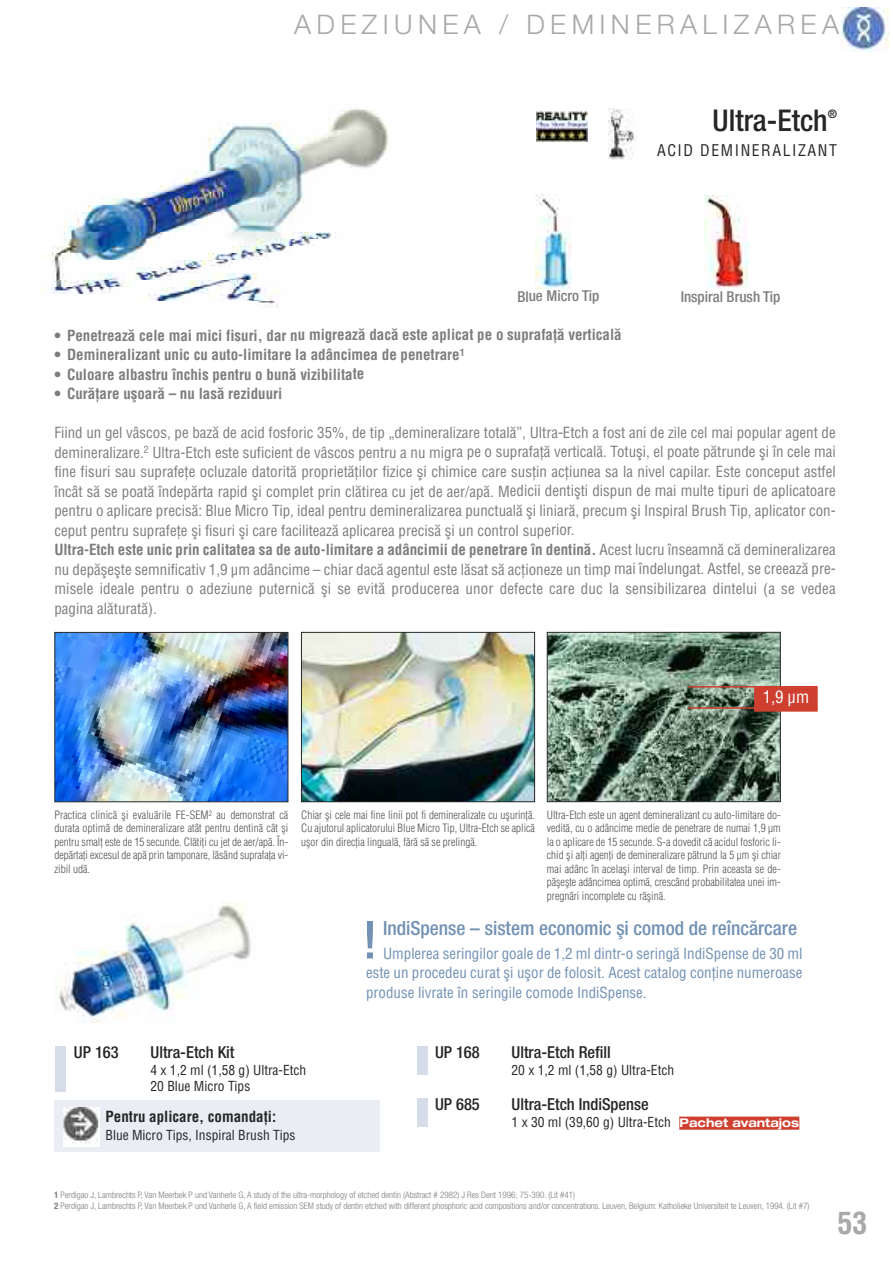
<style>
.page{position:relative;width:893px;height:1263px;background:#fff}
.page>*{position:absolute;margin:0;border:0;box-sizing:border-box;transform-origin:0 0}
.t1{font:500 condensed 52.5px "Helvetica Neue LTCE";color:#7291b4}
.t2{font:500 condensed 30px "Helvetica Neue LTCE";color:#272627}
.t3{font:700 condensed 30px "Helvetica LTCE";color:#a9a8a9}
.t4{font:300 27px "Helvetica Neue CELT";letter-spacing:.2em;color:#a9a8a9}
.t5{font:500 condensed 19.5px "Helvetica Neue LTCE";color:#7291b4}
.t6{font:500 condensed 16.8px "Helvetica LTCE";color:#fff}
.t7{font:500 condensed 16.5px "Helvetica Neue LTCE";color:#272627}
.t8{font:500 condensed 15.75px "Helvetica LTCE";letter-spacing:.1em;color:#272627}
.t9{font:500 condensed 15px/19.5px "Helvetica LTCE";color:#7d7d7d}
.t10{font:700 condensed 15px "Helvetica LTCE";color:#7d7d7d}
.t11{font:500 condensed 15px/19.5px "Helvetica LTCE";color:#7291b4;text-align:justify}
.t12{font:500 condensed 15px "Helvetica Neue LTCE";color:#7d7d7d}
.t13{font:700 condensed 15px "Helvetica LTCE";color:#272627}
.t14{font:500 condensed 13.5px/16.5px "Helvetica LTCE";color:#272627}
.t15{font:700 expanded 12px "Helvetica Neue";color:#fff;scale:.95 1}
.t16{font:500 condensed 11.7px "Helvetica Neue LTCE";color:#272627}
.t17{font:300 condensed 11.25px/13.5px "Helvetica LTCE";color:#525152;text-align:justify}
.t18{font:300 condensed 9px/10.5px "Helvetica Neue";color:#7d7d7d}
.s1{font-weight:700}
</style>
<div class="page">
<img style="left:842px;top:8px;width:47px;height:43px">
<img style="left:40px;top:109px;width:349px;height:198px">
<img style="left:56px;top:634px;width:230px;height:166px">
<div style="left:54px;top:632px;width:234px;height:170px;border:1px solid #272627"></div>
<img style="left:549px;top:634px;width:230px;height:166px">
<div style="left:547px;top:632px;width:234px;height:170px;border:1px solid #272627"></div>
<hr style="left:688px;top:686px;width:130px;height:2px;background:#cf3f2f">
<hr style="left:688px;top:707px;width:129px;height:2px;background:#cf3f2f">
<img style="left:303px;top:634px;width:230px;height:166px">
<div style="left:301px;top:632px;width:234px;height:170px;border:1px solid #272627"></div>
<div style="left:56px;top:1046px;width:10px;height:45px;background:#d5dee8"></div>
<div style="left:417px;top:1046px;width:10px;height:29px;background:#d5dee8"></div>
<div style="left:417px;top:1098px;width:10px;height:29px;background:#d5dee8"></div>
<div style="left:55px;top:1100px;width:325px;height:51px;background:#eaeef4"></div>
<img style="left:63px;top:1107px;width:37px;height:40px">
<img style="left:705px;top:195px;width:44px;height:93px">
<img style="left:536px;top:194px;width:35px;height:95px">
<div style="left:679px;top:1116px;width:120px;height:14px;background:#cf3f2f"></div>
<img style="left:54px;top:902px;width:197px;height:121px">
<img style="left:536px;top:112px;width:51px;height:30px">
<img style="left:609px;top:108px;width:26px;height:52px">
<div style="left:754px;top:687px;width:64px;height:25px;background:#cf3f2f"></div>
<h3 class="t4" style="left:294px;top:14px;width:546px">ADEZIUNEA / DEMINERALIZAREA</h3>
<h2 class="t2" style="left:713px;top:109px;width:117px">Ultra-Etch</h2>
<p class="t16" style="left:828px;top:109px;width:11px">®</p>
<p class="t8" style="left:657px;top:144px;width:181px">ACID DEMINERALIZANT</p>
<p class="t12" style="left:517px;top:291px;width:83px">Blue Micro Tip</p>
<p class="t12" style="left:681px;top:291px;width:101px">Inspiral Brush Tip</p>
<p class="t10" style="left:54px;top:329px;width:569px">• Penetrează cele mai mici fisuri, dar nu migrează dacă este aplicat pe o suprafaţă verticală</p>
<p class="t10" style="left:54px;top:349px;width:412px">• Demineralizant unic cu auto-limitare la adâncimea de penetrare<sup>1</sup></p>
<p class="t10" style="left:54px;top:368px;width:312px">• Culoare albastru închis pentru o bună vizibilitate</p>
<p class="t10" style="left:54px;top:388px;width:230px">• Curăţare uşoară – nu lasă reziduuri</p>
<p class="t9" style="left:54px;top:424px;width:783px">Fiind un gel vâscos, pe bază de acid fosforic 35%, de tip „demineralizare totală”, Ultra-Etch a fost ani de zile cel mai popular agent de demineralizare.<sup>2</sup> Ultra-Etch este suficient de vâscos pentru a nu migra pe o suprafaţă verticală. Totuşi, el poate pătrunde şi în cele mai fine fisuri sau suprafeţe ocluzale datorită proprietăţilor fizice şi chimice care susţin acţiunea sa la nivel capilar. Este conceput astfel încât să se poată îndepărta rapid şi complet prin clătirea cu jet de aer/apă. Medicii dentişti dispun de mai multe tipuri de aplicatoare pentru o aplicare precisă: Blue Micro Tip, ideal pentru demineralizarea punctuală şi liniară, precum şi Inspiral Brush Tip, aplicator con&shy;ceput pentru suprafeţe şi fisuri şi care facilitează aplicarea precisă şi un control superior.<br><span class="s1">Ultra-Etch este unic prin calitatea sa de auto-limitare a adâncimii de penetrare în dentină.</span> Acest lucru înseamnă că demineralizarea nu depăşeşte semnificativ 1,9 µm adâncime – chiar dacă agentul este lăsat să acţioneze un timp mai îndelungat. Astfel, se creează pre&shy;misele ideale pentru o adeziune puternică şi se evită producerea unor defecte care duc la sensibilizarea dintelui (a se vedea pagina alăturată).</p>
<p class="t6" style="left:763px;top:690px;width:48px">1,9 µm</p>
<p class="t17" style="left:54px;top:809px;width:235px">Practica clinică şi evaluările FE-SEM<sup>2</sup> au demonstrat că durata optimă de demineralizare atât pentru dentină cât şi pentru smalţ este de 15 secunde. Clătiţi cu jet de aer/apă. În&shy;depărtaţi excesul de apă prin tamponare, lăsând suprafaţa vi&shy;zibil udă.</p>
<p class="t17" style="left:301px;top:809px;width:235px">Chiar şi cele mai fine linii pot fi demineralizate cu uşurinţă.<br>Cu ajutorul aplicatorului Blue Micro Tip, Ultra-Etch se aplică uşor din direcţia linguală, fără să se prelingă.</p>
<p class="t17" style="left:547px;top:809px;width:235px">Ultra-Etch este un agent demineralizant cu auto-limitare do&shy;vedită, cu o adâncime medie de penetrare de numai 1,9 µm la o aplicare de 15 secunde. S-a dovedit că acidul fosforic li&shy;chid şi alţi agenţi de demineralizare pătrund la 5 µm şi chiar mai adânc în acelaşi interval de timp. Prin aceasta se de&shy;păşeşte adâncimea optimă, crescând probabilitatea unei im&shy;pregnări incomplete cu răşină.</p>
<h3 class="t5" style="left:383px;top:921px;width:415px">IndiSpense – sistem economic şi comod de reîncărcare</h3>
<p class="t11" style="left:366px;top:945px;width:438px;text-indent:17px">Umplerea seringilor goale de 1,2 ml dintr-o seringă IndiSpense de 30 ml este un procedeu curat şi uşor de folosit. Acest catalog conţine numeroase produse livrate în seringile comode IndiSpense.</p>
<h1 class="t1" style="left:363px;top:921px;width:16px">!</h1>
<p class="t7" style="left:74px;top:1046px;width:46px">UP 163</p>
<p class="t7" style="left:150px;top:1046px;width:86px">Ultra-Etch Kit</p>
<p class="t14" style="left:150px;top:1062px;width:157px">4 x 1,2 ml (1,58 g) Ultra-Etch<br>20 Blue Micro Tips</p>
<p class="t13" style="left:106px;top:1110px;width:172px">Pentru aplicare, comandaţi:</p>
<p class="t14" style="left:106px;top:1127px;width:191px">Blue Micro Tips, Inspiral Brush Tips</p>
<p class="t7" style="left:435px;top:1046px;width:46px">UP 168</p>
<p class="t7" style="left:511px;top:1046px;width:101px">Ultra-Etch Refill</p>
<p class="t14" style="left:511px;top:1062px;width:164px">20 x 1,2 ml (1,58 g) Ultra-Etch</p>
<p class="t7" style="left:435px;top:1098px;width:46px">UP 685</p>
<p class="t7" style="left:512px;top:1098px;width:139px">Ultra-Etch IndiSpense</p>
<p class="t14" style="left:512px;top:1114px;width:161px">1 x 30 ml (39,60 g) Ultra-Etch</p>
<p class="t15" style="left:680px;top:1118px;width:127px">Pachet avantajos</p>
<p class="t18" style="left:54px;top:1190px;width:757px"><span class="s1">1</span> Perdigao J, Lambrechts P, Van Meerbek P und Vanherle G, A study of the ultra-morphology of etched dentin (Abstract # 2982) J Res Dent 1996; 75-390. (Lit #41)<br><span class="s1">2</span> Perdigao J, Lambrechts P, Van Meerbek P und Vanherle G, A field emission SEM study of dentin etched with different phosphoric acid compositions and/or concentrations. Leuven, Belgium: Katholieke Universiteit te Leuven, 1994. (Lit #7)</p>
<h2 class="t3" style="left:837px;top:1211px;width:31px">53</h2>
</div>
